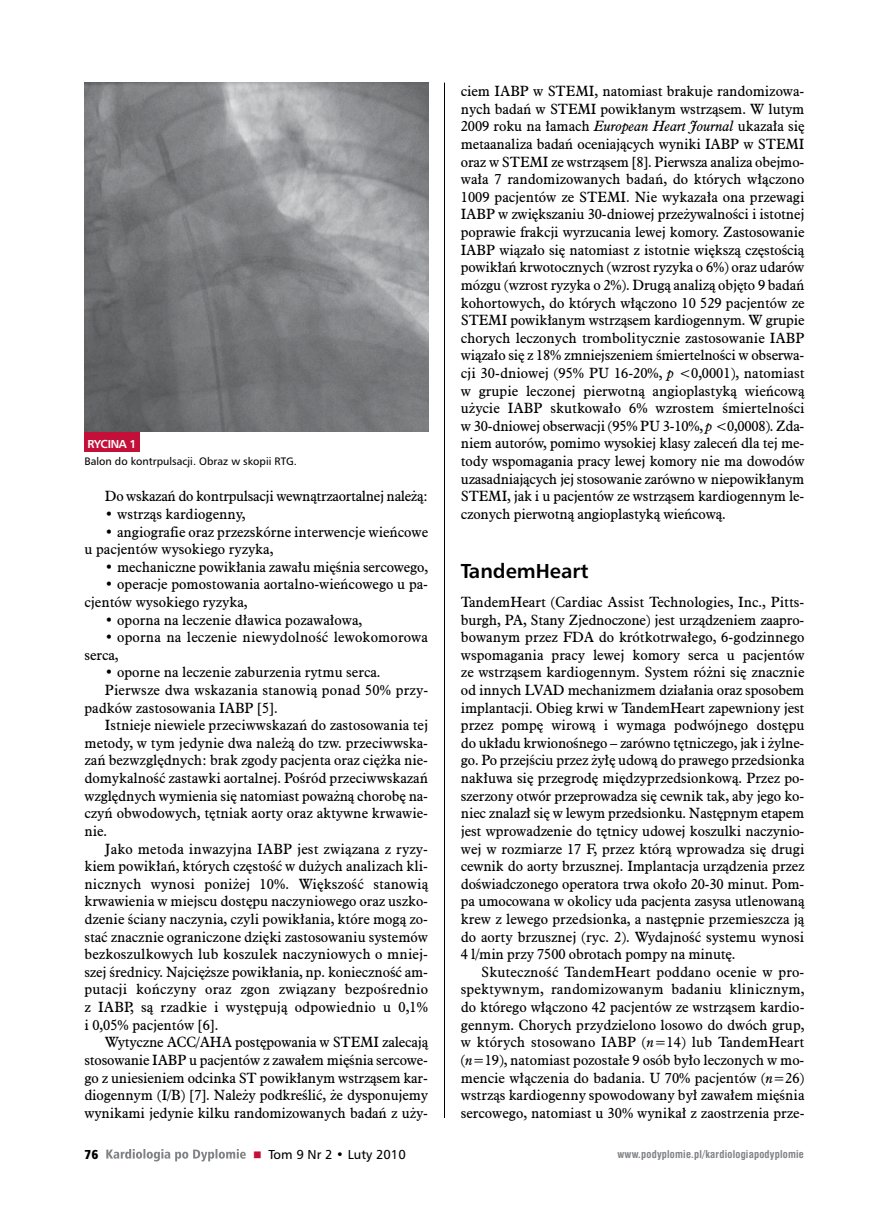
<style>
.page{position:relative;width:889px;height:1217px;background:#fff}
.page>*{position:absolute;margin:0;border:0;box-sizing:border-box;transform-origin:0 0}
.t1{font:700 20.25px "Humnst 777 EU";color:#000}
.t2{font:14.4px/17.5px "Aldine 721 EU";color:#000}
.t3{font:14.4px "Aldine 721 EU";letter-spacing:-.02em;color:#000}
.t4{font:13.05px "Humnst 777 EU";color:#000}
.t5{font:13.05px "Humnst 777 X Blk Cn EU";color:#000}
.t6{font:700 11.55px "Humnst 777 EU";letter-spacing:-.03em;color:#fff}
.t7{font:10.8px "Humnst 777 EU";color:#000}
.t8{font:700 10.5px "Swis 721 Cn EU";letter-spacing:.02em;color:#808285}
.s1{font-style:italic}
</style>
<div class="page">
<svg style="left:84px;top:82px;width:361px;height:1080px"></svg>
<svg style="left:254px;top:1150px;width:7px;height:7px"></svg>
<p class="t6" style="left:88px;top:436px;width:50px">RYCINA 1</p>
<p class="t7" style="left:84px;top:454px;width:214px">Balon do kontrpulsacji. Obraz w skopii RTG.</p>
<p class="t3" style="left:105px;top:487px;width:325px">Do wskazań do kontrpulsacji wewnątrzaortalnej należą:</p>
<p class="t2" style="left:105px;top:505px;width:142px">• wstrząs kardiogenny,</p>
<p class="t2" style="left:84px;top:523px;width:345px;text-indent:20px">• angiografie oraz przezskórne interwencje wieńcowe u pacjentów wysokiego ryzyka,</p>
<p class="t2" style="left:105px;top:558px;width:325px">• mechaniczne powikłania zawału mięśnia sercowego,</p>
<p class="t2" style="left:84px;top:576px;width:345px;text-indent:20px">• operacje pomostowania aortalno-wieńcowego u pa&shy;cjentów wysokiego ryzyka,</p>
<p class="t2" style="left:105px;top:611px;width:259px">• oporna na leczenie dławica pozawałowa,</p>
<p class="t2" style="left:84px;top:629px;width:345px;text-indent:20px">• oporna na leczenie niewydolność lewokomorowa serca,</p>
<p class="t2" style="left:105px;top:664px;width:277px">• oporne na leczenie zaburzenia rytmu serca.</p>
<p class="t2" style="left:105px;top:681px;width:325px">Pierwsze dwa wskazania stanowią ponad 50% przy-</p>
<p class="t2" style="left:84px;top:699px;width:195px">padków zastosowania IABP [5].</p>
<p class="t2" style="left:105px;top:717px;width:325px">Istnieje niewiele przeciwwskazań do zastosowania tej</p>
<p class="t2" style="left:84px;top:734px;width:345px">metody, w tym jedynie dwa należą do tzw. przeciwwska-</p>
<p class="t2" style="left:84px;top:752px;width:345px">zań bezwzględnych: brak zgody pacjenta oraz ciężka nie-</p>
<p class="t2" style="left:84px;top:769px;width:345px">domykalność zastawki aortalnej. Pośród przeciwwskazań</p>
<p class="t2" style="left:84px;top:787px;width:345px">względnych wymienia się natomiast poważną chorobę na-</p>
<p class="t2" style="left:84px;top:805px;width:345px">czyń obwodowych, tętniak aorty oraz aktywne krwawie-</p>
<p class="t2" style="left:84px;top:822px;width:24px">nie.</p>
<p class="t2" style="left:105px;top:840px;width:325px">Jako metoda inwazyjna IABP jest związana z ryzy-</p>
<p class="t2" style="left:84px;top:857px;width:345px">kiem powikłań, których częstość w dużych analizach kli-</p>
<p class="t2" style="left:84px;top:875px;width:345px">nicznych wynosi poniżej 10%. Większość stanowią</p>
<p class="t2" style="left:84px;top:893px;width:345px">krwawienia w miejscu dostępu naczyniowego oraz uszko-</p>
<p class="t2" style="left:84px;top:910px;width:345px">dzenie ściany naczynia, czyli powikłania, które mogą zo-</p>
<p class="t2" style="left:84px;top:928px;width:345px">stać znacznie ograniczone dzięki zastosowaniu systemów</p>
<p class="t2" style="left:84px;top:945px;width:345px">bezkoszulkowych lub koszulek naczyniowych o mniej-</p>
<p class="t2" style="left:84px;top:963px;width:345px">szej średnicy. Najcięższe powikłania, np. konieczność am-</p>
<p class="t2" style="left:84px;top:981px;width:345px">putacji kończyny oraz zgon związany bezpośrednio</p>
<p class="t2" style="left:84px;top:998px;width:345px">z IABP, są rzadkie i występują odpowiednio u 0,1%</p>
<p class="t2" style="left:84px;top:1016px;width:135px">i 0,05% pacjentów [6].</p>
<p class="t2" style="left:105px;top:1033px;width:325px">Wytyczne ACC/AHA postępowania w STEMI zalecają</p>
<p class="t2" style="left:84px;top:1051px;width:345px">stosowanie IABP u pacjentów z zawałem mięśnia sercowe-</p>
<p class="t2" style="left:84px;top:1069px;width:345px">go z uniesieniem odcinka ST powikłanym wstrząsem kar-</p>
<p class="t2" style="left:84px;top:1086px;width:345px">diogennym (I/B) [7]. Należy podkreślić, że dysponujemy</p>
<p class="t2" style="left:84px;top:1104px;width:345px">wynikami jedynie kilku randomizowanych badań z uży-</p>
<p class="t5" style="left:84px;top:1145px;width:15px">76</p>
<p class="t4" style="left:268px;top:1145px;width:139px">Tom 9 Nr 2 • Luty 2010</p>
<p class="t2" style="left:461px;top:83px;width:345px;text-align:justify">ciem IABP w STEMI, natomiast brakuje randomizowa&shy;nych badań w STEMI powikłanym wstrząsem. W lutym 2009 roku na łamach <span class="s1">European Heart Journal</span> ukazała się metaanaliza badań oceniających wyniki IABP w STEMI oraz w STEMI ze wstrząsem [8]. Pierwsza analiza obejmo&shy;wała 7 randomizowanych badań, do których włączono 1009 pacjentów ze STEMI. Nie wykazała ona przewagi IABP w zwiększaniu 30-dniowej przeżywalności i istotnej poprawie frakcji wyrzucania lewej komory. Zastosowanie IABP wiązało się natomiast z istotnie większą częstością powikłań krwotocznych (wzrost ryzyka o 6%) oraz udarów mózgu (wzrost ryzyka o 2%). Drugą analizą objęto 9 badań kohortowych, do których włączono 10 529 pacjentów ze STEMI powikłanym wstrząsem kardiogennym. W grupie chorych leczonych trombolitycznie zastosowanie IABP wiązało się z 18% zmniejszeniem śmiertelności w obserwa&shy;cji 30-dniowej (95% PU 16-20%, <span class="s1">p</span> &lt;0,0001), natomiast w grupie leczonej pierwotną angioplastyką wieńcową użycie IABP skutkowało 6% wzrostem śmiertelności w 30-dniowej obserwacji (95% PU 3-10%, <span class="s1">p</span>&lt;0,0008). Zda&shy;niem autorów, pomimo wysokiej klasy zaleceń dla tej me&shy;tody wspomagania pracy lewej komory nie ma dowodów uzasadniających jej stosowanie zarówno w niepowikłanym STEMI, jak i u pacjentów ze wstrząsem kardiogennym le&shy;czonych pierwotną angioplastyką wieńcową.</p>
<h1 class="t1" style="left:461px;top:557px;width:129px">TandemHeart</h1>
<p class="t2" style="left:461px;top:593px;width:345px;text-align:justify">TandemHeart (Cardiac Assist Technologies, Inc., Pitts&shy;burgh, PA, Stany Zjednoczone) jest urządzeniem zaapro&shy;bowanym przez FDA do krótkotrwałego, 6-godzinnego wspomagania pracy lewej komory serca u pacjentów ze wstrząsem kardiogennym. System różni się znacznie od innych LVAD mechanizmem działania oraz sposobem implantacji. Obieg krwi w TandemHeart zapewniony jest przez pompę wirową i wymaga podwójnego dostępu do układu krwionośnego – zarówno tętniczego, jak i żylne&shy;go. Po przejściu przez żyłę udową do prawego przedsionka nakłuwa się przegrodę międzyprzedsionkową. Przez po&shy;szerzony otwór przeprowadza się cewnik tak, aby jego ko&shy;niec znalazł się w lewym przedsionku. Następnym etapem jest wprowadzenie do tętnicy udowej koszulki naczynio&shy;wej w rozmiarze 17 F, przez którą wprowadza się drugi cewnik do aorty brzusznej. Implantacja urządzenia przez doświadczonego operatora trwa około 20-30 minut. Pom&shy;pa umocowana w okolicy uda pacjenta zasysa utlenowaną krew z lewego przedsionka, a następnie przemieszcza ją do aorty brzusznej (ryc. 2). Wydajność systemu wynosi 4 l/min przy 7500 obrotach pompy na minutę.</p>
<p class="t2" style="left:461px;top:963px;width:345px;text-align:justify;text-indent:20px">Skuteczność TandemHeart poddano ocenie w pro&shy;spektywnym, randomizowanym badaniu klinicznym, do którego włączono 42 pacjentów ze wstrząsem kardio&shy;gennym. Chorych przydzielono losowo do dwóch grup, w których stosowano IABP (<span class="s1">n</span>=14) lub TandemHeart (<span class="s1">n</span>=19), natomiast pozostałe 9 osób było leczonych w mo&shy;mencie włączenia do badania. U 70% pacjentów (<span class="s1">n</span>=26) wstrząs kardiogenny spowodowany był zawałem mięśnia sercowego, natomiast u 30% wynikał z zaostrzenia prze-</p>
<p class="t8" style="left:617px;top:1147px;width:188px">www.podyplomie.pl/kardiologiapodyplomie</p>
</div>
